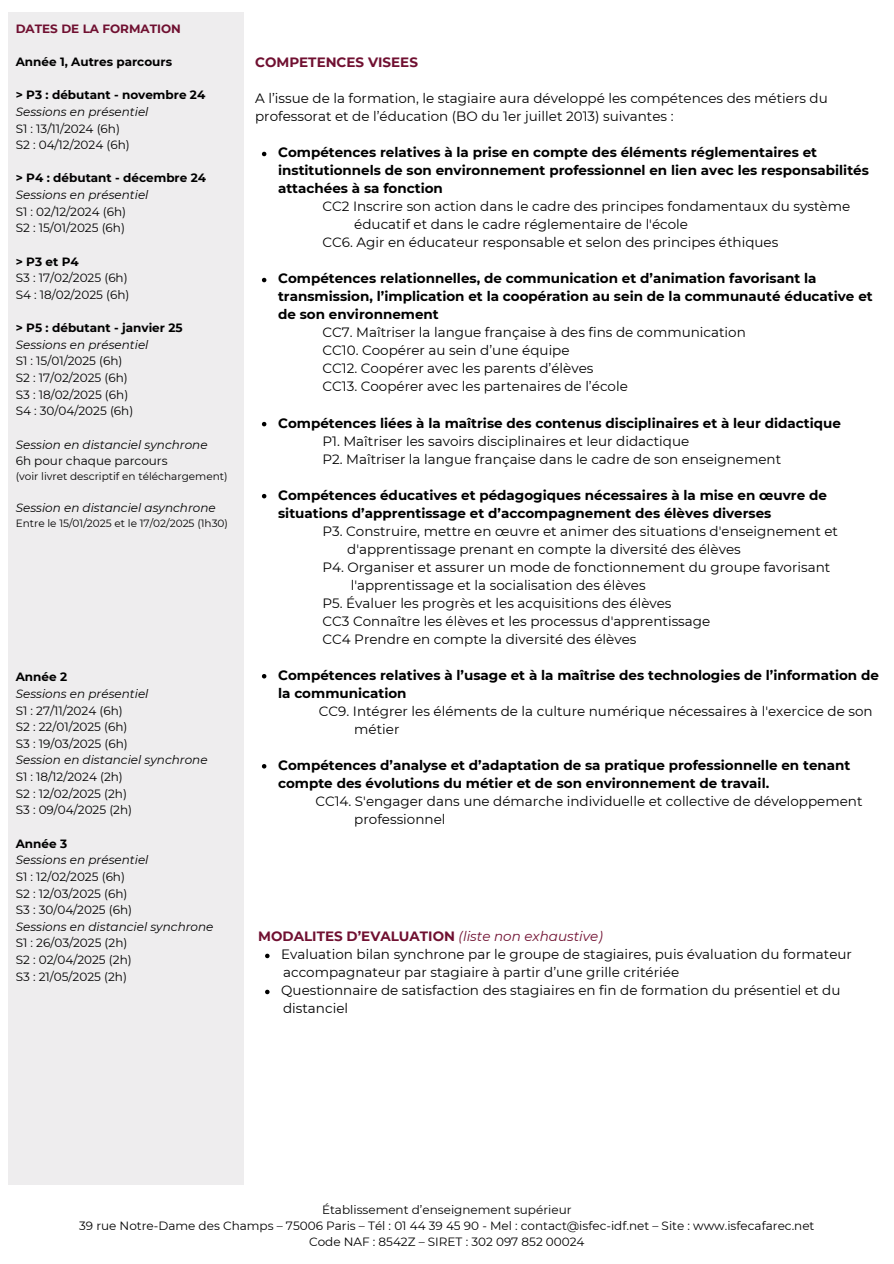
<style>
.page{position:relative;width:894px;height:1264px;background:#fff}
.page>*{position:absolute;margin:0;border:0;box-sizing:border-box;transform-origin:0 0}
.t1{font:13.5px/18px "Montserrat";color:#000}
.t2{font:700 13.5px/18px "Montserrat";color:#000}
.t3{font:700 13.5px "Montserrat";color:#701031}
.t4{font:12px/16.6px "Montserrat";color:#000}
.t5{font:700 12px/16.6px "Montserrat";color:#000}
.t6{font:italic 12px/16.6px "Montserrat";color:#000}
.t7{font:700 12px "Montserrat";color:#701031}
.t8{font:10.5px "Montserrat";color:#000}
.s1{font-weight:700}
.s2{font-style:italic}
.s3{font-weight:400;font-style:italic}
.s4{font-weight:400}
.s5{font-style:normal}
</style>
<div class="page">
<div style="left:8px;top:12px;width:235px;height:1172px;background:#eeedee"></div>
<svg style="left:262px;top:152px;width:4px;height:4px"></svg>
<svg style="left:262px;top:278px;width:4px;height:4px"></svg>
<svg style="left:262px;top:422px;width:4px;height:4px"></svg>
<svg style="left:262px;top:494px;width:4px;height:4px"></svg>
<svg style="left:262px;top:674px;width:4px;height:4px"></svg>
<svg style="left:262px;top:764px;width:4px;height:4px"></svg>
<svg style="left:265px;top:953px;width:4px;height:5px"></svg>
<svg style="left:265px;top:989px;width:4px;height:5px"></svg>
<p class="t7" style="left:16px;top:21px;width:167px">DATES DE LA FORMATION</p>
<h2 class="t5" style="left:16px;top:53px;width:158px">Année 1, Autres parcours</h2>
<p class="t4" style="left:16px;top:87px;width:191px"><span class="s1">&gt; P3 : débutant - novembre 24<br></span><span class="s2">Sessions en présentiel<br></span>S1 : 13/11/2024 (6h)<br>S2 : 04/12/2024 (6h)</p>
<h2 class="t5" style="left:16px;top:170px;width:192px">&gt; P4 : débutant - décembre 24<br><span class="s3">Sessions en présentiel<br></span><span class="s4">S1 : 02/12/2024 (6h)</span></h2>
<p class="t4" style="left:16px;top:220px;width:111px">S2 : 15/01/2025 (6h)</p>
<p class="t4" style="left:16px;top:253px;width:115px"><span class="s1">&gt; P3 et P4<br></span>S3 : 17/02/2025 (6h)<br>S4 : 18/02/2025 (6h)</p>
<p class="t5" style="left:16px;top:319px;width:168px">&gt; P5 : débutant - janvier 25</p>
<h2 class="t4" style="left:16px;top:336px;width:134px"><span class="s2">Sessions en présentiel<br></span>S1 : 15/01/2025 (6h)<br>S2 : 17/02/2025 (6h)</h2>
<h2 class="t4" style="left:16px;top:386px;width:119px">S3 : 18/02/2025 (6h)<br>S4 : 30/04/2025 (6h)</h2>
<h2 class="t6" style="left:16px;top:436px;width:193px">Session en distanciel synchrone<br><span class="s5">6h pour chaque parcours</span></h2>
<h2 class="t8" style="left:16px;top:470px;width:213px">(voir livret descriptif en téléchargement)</h2>
<h2 class="t6" style="left:16px;top:500px;width:201px">Session en distanciel asynchrone</h2>
<p class="t8" style="left:16px;top:517px;width:214px">Entre le 15/01/2025 et le 17/02/2025 (1h30)</p>
<h2 class="t4" style="left:16px;top:668px;width:193px"><span class="s1">Année 2<br></span><span class="s2">Sessions en présentiel<br></span>S1 : 27/11/2024 (6h)<br>S2 : 22/01/2025 (6h)<br>S3 : 19/03/2025 (6h)<br><span class="s2">Session en distanciel synchrone<br></span>S1 : 18/12/2024 (2h)</h2>
<p class="t4" style="left:16px;top:785px;width:118px">S2 : 12/02/2025 (2h)<br>S3 : 09/04/2025 (2h)</p>
<p class="t4" style="left:16px;top:835px;width:134px"><span class="s1">Année 3<br></span><span class="s2">Sessions en présentiel<br></span>S1 : 12/02/2025 (6h)<br>S2 : 12/03/2025 (6h)<br>S3 : 30/04/2025 (6h)</p>
<h2 class="t4" style="left:16px;top:918px;width:199px"><span class="s2">Sessions en distanciel synchrone<br></span>S1 : 26/03/2025 (2h)<br>S2 : 02/04/2025 (2h)<br>S3 : 21/05/2025 (2h)</h2>
<h4 class="t3" style="left:255px;top:54px;width:164px">COMPETENCES VISEES</h4>
<h5 class="t1" style="left:255px;top:89px;width:574px">A l’issue de la formation, le stagiaire aura développé les compétences des métiers du professorat et de l’éducation (BO du 1er juillet 2013) suivantes :</h5>
<h5 class="t2" style="left:278px;top:143px;width:592px">Compétences relatives à la prise en compte des éléments réglementaires et institutionnels de son environnement professionnel en lien avec les responsabilités attachées à sa fonction</h5>
<h5 class="t1" style="left:322px;top:197px;width:529px">CC2 Inscrire son action dans le cadre des principes fondamentaux du système</h5>
<h5 class="t1" style="left:354px;top:215px;width:335px">éducatif et dans le cadre réglementaire de l'école</h5>
<h5 class="t1" style="left:322px;top:233px;width:457px">CC6. Agir en éducateur responsable et selon des principes éthiques</h5>
<h5 class="t2" style="left:278px;top:269px;width:596px">Compétences relationnelles, de communication et d’animation favorisant la transmission, l’implication et la coopération au sein de la communauté éducative et de son environnement</h5>
<p class="t1" style="left:322px;top:323px;width:425px">CC7. Maîtriser la langue française à des fins de communication<br>CC10. Coopérer au sein d’une équipe<br>CC12. Coopérer avec les parents d’élèves</p>
<p class="t1" style="left:322px;top:377px;width:307px">CC13. Coopérer avec les partenaires de l’école</p>
<p class="t2" style="left:322px;top:413px;width:520px;text-indent:-44px">Compétences liées à la maîtrise des contenus disciplinaires et à leur didactique<br><span class="s4">P1. Maîtriser les savoirs disciplinaires et leur didactique</span></p>
<p class="t1" style="left:322px;top:449px;width:460px">P2. Maîtriser la langue française dans le cadre de son enseignement</p>
<p class="t2" style="left:278px;top:485px;width:550px">Compétences éducatives et pédagogiques nécessaires à la mise en œuvre de</p>
<p class="t2" style="left:278px;top:503px;width:494px">situations d’apprentissage et d’accompagnement des élèves diverses</p>
<p class="t1" style="left:322px;top:521px;width:517px">P3. Construire, mettre en œuvre et animer des situations d'enseignement et</p>
<p class="t1" style="left:347px;top:539px;width:395px">d'apprentissage prenant en compte la diversité des élèves</p>
<p class="t1" style="left:322px;top:557px;width:509px">P4. Organiser et assurer un mode de fonctionnement du groupe favorisant</p>
<p class="t1" style="left:350px;top:575px;width:296px">l'apprentissage et la socialisation des élèves</p>
<p class="t1" style="left:322px;top:593px;width:350px">P5. Évaluer les progrès et les acquisitions des élèves</p>
<p class="t1" style="left:322px;top:611px;width:389px">CC3 Connaître les élèves et les processus d'apprentissage</p>
<h5 class="t1" style="left:322px;top:629px;width:315px">CC4 Prendre en compte la diversité des élèves</h5>
<h5 class="t2" style="left:278px;top:665px;width:602px">Compétences relatives à l’usage et à la maîtrise des technologies de l’information de</h5>
<h5 class="t2" style="left:278px;top:683px;width:130px">la communication</h5>
<h5 class="t1" style="left:319px;top:701px;width:555px">CC9. Intégrer les éléments de la culture numérique nécessaires à l'exercice de son</h5>
<h5 class="t1" style="left:354px;top:719px;width:47px">métier</h5>
<h5 class="t2" style="left:278px;top:755px;width:573px">Compétences d’analyse et d’adaptation de sa pratique professionnelle en tenant</h5>
<h5 class="t2" style="left:278px;top:773px;width:492px">compte des évolutions du métier et de son environnement de travail.</h5>
<h5 class="t1" style="left:315px;top:791px;width:548px">CC14. S'engager dans une démarche individuelle et collective de développement</h5>
<h5 class="t1" style="left:354px;top:809px;width:93px">professionnel</h5>
<h1 class="t3" style="left:258px;top:928px;width:346px">MODALITES D’EVALUATION <span class="s3">(liste non exhaustive)</span></h1>
<h2 class="t1" style="left:281px;top:945px;width:572px">Evaluation bilan synchrone par le groupe de stagiaires, puis évaluation du formateur</h2>
<p class="t1" style="left:283px;top:963px;width:397px">accompagnateur par stagiaire à partir d’une grille critériée</p>
<h2 class="t1" style="left:281px;top:981px;width:560px">Questionnaire de satisfaction des stagiaires en fin de formation du présentiel et du</h2>
<p class="t1" style="left:283px;top:999px;width:66px">distanciel</p>
<h3 class="t4" style="left:79px;top:1201px;width:736px;line-height:16px;text-align:center">Établissement d’enseignement supérieur<br>39 rue Notre-Dame des Champs – 75006 Paris – Tél : 01 44 39 45 90 - Mel : contact@isfec-idf.net – Site : www.isfecafarec.net<br>Code NAF : 8542Z – SIRET : 302 097 852 00024</h3>
</div>
